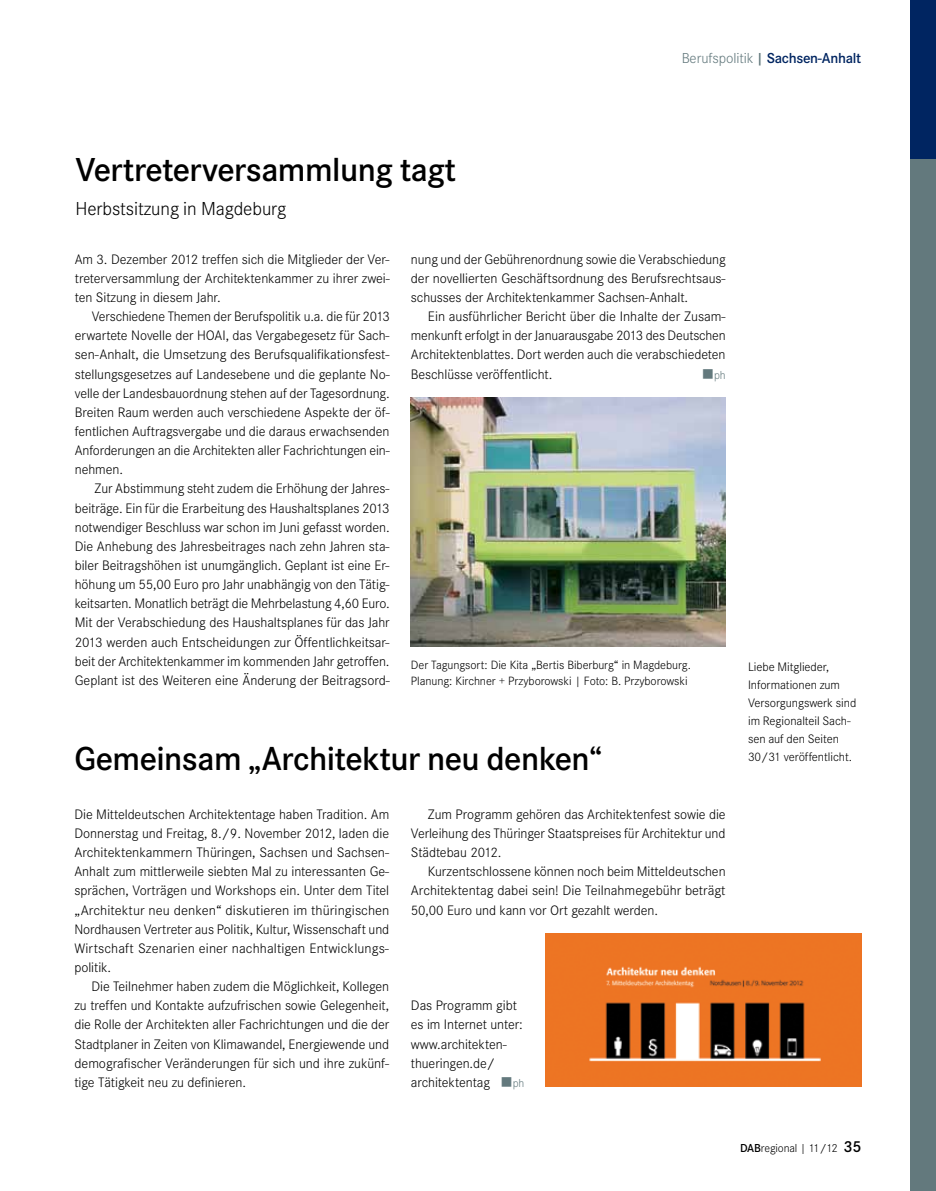
<style>
.page{position:relative;width:936px;height:1191px;background:#fff}
.page>*{position:absolute;margin:0;border:0;box-sizing:border-box;transform-origin:0 0}
.t1{font:600 34.5px "Corporate S";letter-spacing:-.015em;color:#000}
.t2{font:300 19.5px "Corporate S";letter-spacing:-.005em;color:#000}
.t3{font:600 15px "Corporate S";letter-spacing:-.02em;color:#002561}
.t4{font:300 14.25px/19.2px "Corporate S";letter-spacing:-.005em;color:#000}
.t5{font:300 12.75px/18px "Corporate S";letter-spacing:-.005em;color:#000}
.t6{font:300 12.45px/15.8px "Corporate S";letter-spacing:-.005em;color:#000}
.t7{font:300 12px "Corporate S";letter-spacing:-.01em;color:#000}
.t8{font:300 12px "Corporate S";color:#63797d}
.s1{font-weight:300;color:#63797d}
.s2{color:#63797d}
.s3{font-size:12px;color:#63797d}
.s4{font-weight:600}
.s5{font-weight:600;font-size:16.5px}
</style>
<div class="page">
<div style="left:910px;top:0;width:25px;height:1191px;background:#63797d"></div>
<div style="left:910px;top:0;width:25px;height:158px;background:#002561"></div>
<img style="left:411px;top:398px;width:314px;height:248px">
<img style="left:546px;top:933px;width:315px;height:153px">
<p class="t3" style="left:681px;top:49px;width:181px"><span class="s1">Berufspolitik</span><span class="s2">|</span> Sachsen-Anhalt</p>
<p class="t1" style="left:75px;top:150px;width:382px">Vertreterversammlung tagt</p>
<p class="t2" style="left:75px;top:197px;width:212px">Herbstsitzung in Magdeburg</p>
<p class="t4" style="left:411px;top:249px;width:316px">nung und der Gebührenordnung sowie die Verabschiedung</p>
<p class="t4" style="left:411px;top:269px;width:316px">der novellierten Geschäftsordnung des Berufsrechtsaus-</p>
<p class="t4" style="left:411px;top:288px;width:279px">schusses der Architektenkammer Sachsen-Anhalt.</p>
<p class="t4" style="left:428px;top:307px;width:299px">Ein ausführlicher Bericht über die Inhalte der Zusam-</p>
<p class="t4" style="left:411px;top:326px;width:316px">menkunft erfolgt in der Januarausgabe 2013 des Deutschen</p>
<p class="t4" style="left:411px;top:345px;width:316px">Architektenblattes. Dort werden auch die verabschiedeten</p>
<p class="t4" style="left:411px;top:364px;width:143px">Beschlüsse veröffentlicht.</p>
<p class="t8" style="left:701px;top:368px;width:25px">■ph</p>
<p class="t4" style="left:75px;top:249px;width:316px">Am 3. Dezember 2012 treffen sich die Mitglieder der Ver-</p>
<p class="t4" style="left:75px;top:269px;width:316px">treterversammlung der Architektenkammer zu ihrer zwei-</p>
<p class="t4" style="left:75px;top:288px;width:147px">ten Sitzung in diesem Jahr.</p>
<p class="t4" style="left:92px;top:307px;width:299px">Verschiedene Themen der Berufspolitik u.a. die für 2013</p>
<p class="t4" style="left:75px;top:326px;width:316px">erwartete Novelle der HOAI, das Vergabegesetz für Sach-</p>
<p class="t4" style="left:75px;top:345px;width:316px">sen-Anhalt, die Umsetzung des Berufsqualifikationsfest-</p>
<p class="t4" style="left:75px;top:364px;width:316px">stellungsgesetzes auf Landesebene und die geplante No-</p>
<p class="t4" style="left:75px;top:383px;width:316px">velle der Landesbauordnung stehen auf der Tagesordnung.</p>
<p class="t4" style="left:75px;top:403px;width:316px">Breiten Raum werden auch verschiedene Aspekte der öf-</p>
<p class="t4" style="left:75px;top:422px;width:316px">fentlichen Auftragsvergabe und die daraus erwachsenden</p>
<p class="t4" style="left:75px;top:441px;width:316px">Anforderungen an die Architekten aller Fachrichtungen ein-</p>
<p class="t4" style="left:75px;top:460px;width:50px">nehmen.</p>
<p class="t4" style="left:95px;top:479px;width:296px">Zur Abstimmung steht zudem die Erhöhung der Jahres-</p>
<p class="t4" style="left:75px;top:498px;width:316px">beiträge. Ein für die Erarbeitung des Haushaltsplanes 2013</p>
<p class="t4" style="left:75px;top:517px;width:316px">notwendiger Beschluss war schon im Juni gefasst worden.</p>
<p class="t4" style="left:75px;top:536px;width:316px">Die Anhebung des Jahresbeitrages nach zehn Jahren sta-</p>
<p class="t4" style="left:75px;top:556px;width:316px">biler Beitragshöhen ist unumgänglich. Geplant ist eine Er-</p>
<p class="t4" style="left:75px;top:575px;width:316px">höhung um 55,00 Euro pro Jahr unabhängig von den Tätig-</p>
<p class="t4" style="left:75px;top:594px;width:316px">keitsarten. Monatlich beträgt die Mehrbelastung 4,60 Euro.</p>
<p class="t4" style="left:75px;top:613px;width:316px">Mit der Verabschiedung des Haushaltsplanes für das Jahr</p>
<p class="t4" style="left:75px;top:632px;width:316px">2013 werden auch Entscheidungen zur Öffentlichkeitsar-</p>
<p class="t4" style="left:75px;top:651px;width:316px">beit der Architektenkammer im kommenden Jahr getroffen.</p>
<p class="t4" style="left:75px;top:670px;width:316px">Geplant ist des Weiteren eine Änderung der Beitragsord-</p>
<p class="t6" style="left:411px;top:657px;width:281px">Der Tagungsort: Die Kita „Bertis Biberburg“ in Magdeburg.<br>Planung: Kirchner + Przyborowski | Foto: B. Przyborowski</p>
<p class="t1" style="left:74px;top:738px;width:529px">Gemeinsam „Architektur neu denken“</p>
<p class="t4" style="left:428px;top:804px;width:299px">Zum Programm gehören das Architektenfest sowie die</p>
<p class="t4" style="left:411px;top:823px;width:316px">Verleihung des Thüringer Staatspreises für Architektur und</p>
<p class="t4" style="left:411px;top:843px;width:92px">Städtebau 2012.</p>
<p class="t4" style="left:428px;top:862px;width:299px">Kurzentschlossene können noch beim Mitteldeutschen</p>
<p class="t4" style="left:411px;top:881px;width:316px">Architektentag dabei sein! Die Teilnahmegebühr beträgt</p>
<p class="t4" style="left:411px;top:900px;width:249px">50,00 Euro und kann vor Ort gezahlt werden.</p>
<p class="t4" style="left:74px;top:804px;width:316px">Die Mitteldeutschen Architektentage haben Tradition. Am</p>
<p class="t4" style="left:74px;top:823px;width:316px">Donnerstag und Freitag, 8./9. November 2012, laden die</p>
<p class="t4" style="left:74px;top:843px;width:316px">Architektenkammern Thüringen, Sachsen und Sachsen-</p>
<p class="t4" style="left:74px;top:862px;width:316px">Anhalt zum mittlerweile siebten Mal zu interessanten Ge-</p>
<p class="t4" style="left:74px;top:881px;width:316px">sprächen, Vorträgen und Workshops ein. Unter dem Titel</p>
<p class="t4" style="left:74px;top:900px;width:316px">„Architektur neu denken“ diskutieren im thüringischen</p>
<p class="t4" style="left:74px;top:919px;width:316px">Nordhausen Vertreter aus Politik, Kultur, Wissenschaft und</p>
<p class="t4" style="left:74px;top:938px;width:316px">Wirtschaft Szenarien einer nachhaltigen Entwicklungs-</p>
<p class="t4" style="left:74px;top:957px;width:38px">politik.</p>
<p class="t4" style="left:91px;top:977px;width:299px">Die Teilnehmer haben zudem die Möglichkeit, Kollegen</p>
<p class="t4" style="left:74px;top:996px;width:316px">zu treffen und Kontakte aufzufrischen sowie Gelegenheit,</p>
<p class="t4" style="left:74px;top:1015px;width:316px">die Rolle der Architekten aller Fachrichtungen und die der</p>
<p class="t4" style="left:74px;top:1034px;width:316px">Stadtplaner in Zeiten von Klimawandel, Energiewende und</p>
<p class="t4" style="left:74px;top:1053px;width:316px">demografischer Veränderungen für sich und ihre zukünf-</p>
<p class="t4" style="left:74px;top:1072px;width:173px">tige Tätigkeit neu zu definieren.</p>
<p class="t4" style="left:411px;top:996px;width:115px">Das Programm gibt es im Internet unter: www.architekten&shy;thueringen.de/ architektentag <span class="s2">■</span><span class="s3">ph</span></p>
<p class="t5" style="left:748px;top:658px;width:110px">Liebe Mitglieder,<br>Informationen zum<br>Versorgungswerk sind im Regionalteil Sach&shy;sen auf den Seiten<br>30/31 veröffentlicht.</p>
<p class="t7" style="left:740px;top:1141px;width:123px"><span class="s4">DAB</span>regional | 11/12 <span class="s5">35</span></p>
</div>
